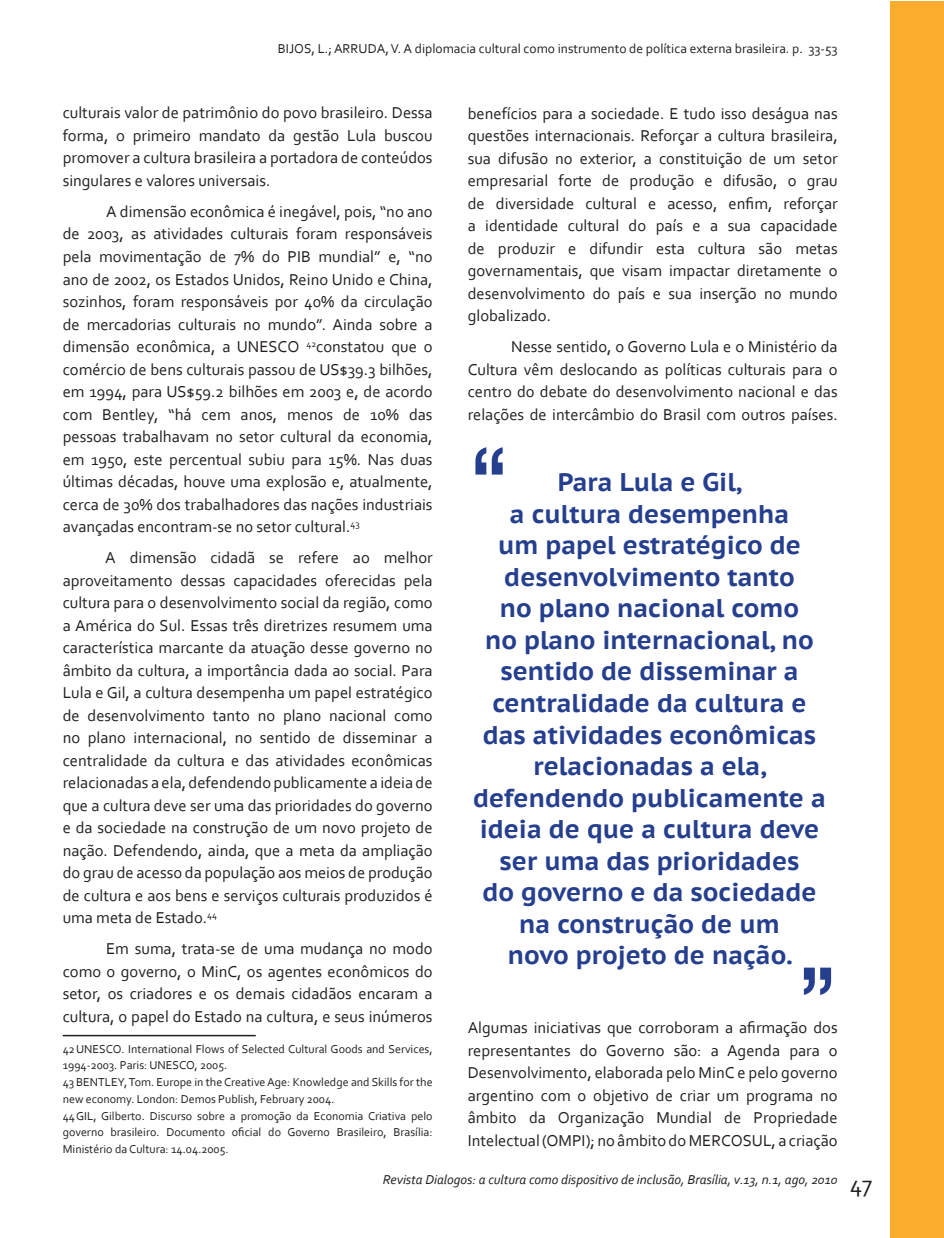
<style>
.page{position:relative;width:944px;height:1238px;background:#fff}
.page>*{position:absolute;margin:0;border:0;box-sizing:border-box;transform-origin:0 0}
.t1{font:108px "Bangla Sangam MN";color:#253f8e}
.tit-art{font:700 25.5px/31.5px "PT Sans Caption";color:#253f8e;text-align:center}
.t2{font:24px "Corbel";color:#231f20}
.t3{font:16.5px/22.5px "Corbel";color:#231f20;text-align:justify}
.cabeçalho{font:13.5px "Corbel";color:#231f20}
.t4{font:italic 13.5px "Corbel";color:#231f20}
.Footnote_Text{font:12px/16.5px "Corbel";color:#231f20}
</style>
<div class="page">
<div style="left:890px;top:2px;width:54px;height:1235px;background:#faac2c"></div>
<hr style="left:63px;top:1034px;width:193px;height:2px;background:#231f20">
<p class="cabeçalho" style="left:278px;top:40px;width:561px">BIJOS, L.; ARRUDA, V. A diplomacia cultural como instrumento de política externa brasileira. p. 33-53</p>
<p class="t3" style="left:63px;top:101px;width:371px">culturais valor de patrimônio do povo brasileiro. Dessa forma, o primeiro mandato da gestão Lula buscou promover a cultura brasileira a portadora de conteúdos singulares e valores universais.</p>
<p class="t3" style="left:63px;top:200px;width:371px;text-indent:43px">A dimensão econômica é inegável, pois, “no ano de 2003, as atividades culturais foram responsáveis pela movimentação de 7% do PIB mundial” e, “no ano de 2002, os Estados Unidos, Reino Unido e China, sozinhos, foram responsáveis por 40% da circulação de mercadorias culturais no mundo”. Ainda sobre a dimensão econômica, a UNESCO <sup>42</sup>constatou que o comércio de bens culturais passou de US$39.3 bilhões, em 1994, para US$59.2 bilhões em 2003 e, de acordo com Bentley, “há cem anos, menos de 10% das pessoas trabalhavam no setor cultural da economia, em 1950, este percentual subiu para 15%. Nas duas últimas décadas, houve uma explosão e, atualmente, cerca de 30% dos trabalhadores das nações industriais avançadas encontram-se no setor cultural.<sup>43</sup></p>
<p class="t3" style="left:63px;top:546px;width:371px;text-indent:43px">A dimensão cidadã se refere ao melhor aproveitamento dessas capacidades oferecidas pela cultura para o desenvolvimento social da região, como a América do Sul. Essas três diretrizes resumem uma característica marcante da atuação desse governo no âmbito da cultura, a importância dada ao social. Para Lula e Gil, a cultura desempenha um papel estratégico de desenvolvimento tanto no plano nacional como no plano internacional, no sentido de disseminar a centralidade da cultura e das atividades econômicas relacionadas a ela, defendendo publicamente a ideia de que a cultura deve ser uma das prioridades do governo e da sociedade na construção de um novo projeto de nação. Defendendo, ainda, que a meta da ampliação do grau de acesso da população aos meios de produção de cultura e aos bens e serviços culturais produzidos é uma meta de Estado.<sup>44</sup></p>
<p class="t3" style="left:63px;top:937px;width:371px;text-indent:43px">Em suma, trata-se de uma mudança no modo como o governo, o MinC, os agentes econômicos do setor, os criadores e os demais cidadãos encaram a cultura, o papel do Estado na cultura, e seus inúmeros</p>
<p class="Footnote_Text" style="left:63px;top:1040px;width:371px">42UNESCO. International Flows of Selected Cultural Goods and Services,<br>1994-2003. Paris: UNESCO, 2005.</p>
<p class="Footnote_Text" style="left:63px;top:1073px;width:371px">43 BENTLEY, Tom. Europe in the Creative Age: Knowledge and Skills for the new economy. London: Demos Publish, February 2004.</p>
<p class="Footnote_Text" style="left:63px;top:1107px;width:371px;text-align:justify">44GIL, Gilberto. Discurso sobre a promoção da Economia Criativa pelo governo brasileiro. Documento oficial do Governo Brasileiro, Brasília:<br>Ministério da Cultura: 14.04.2005.</p>
<p class="t3" style="left:468px;top:101px;width:371px">benefícios para a sociedade. E tudo isso deságua nas questões internacionais. Reforçar a cultura brasileira, sua difusão no exterior, a constituição de um setor empresarial forte de produção e difusão, o grau de diversidade cultural e acesso, enfim, reforçar a identidade cultural do país e a sua capacidade de produzir e difundir esta cultura são metas governamentais, que visam impactar diretamente o desenvolvimento do país e sua inserção no mundo globalizado.</p>
<p class="t3" style="left:468px;top:335px;width:371px;text-indent:43px">Nesse sentido, o Governo Lula e o Ministério da Cultura vêm deslocando as políticas culturais para o centro do debate do desenvolvimento nacional e das relações de intercâmbio do Brasil com outros países.</p>
<p class="t1" style="left:469px;top:422px;width:40px">“</p>
<p class="tit-art" style="left:558px;top:466px;width:186px">Para Lula e Gil,</p>
<p class="tit-art" style="left:473px;top:497px;width:354px">a cultura desempenha<br>um papel estratégico de desenvolvimento tanto<br>no plano nacional como<br>no plano internacional, no sentido de disseminar a centralidade da cultura e das atividades econômicas relacionadas a ela, defendendo publicamente a ideia de que a cultura deve ser uma das prioridades<br>do governo e da sociedade na construção de um<br>novo projeto de nação.</p>
<p class="t1" style="left:838px;top:1020px;width:40px;rotate:-180deg">“</p>
<p class="t3" style="left:468px;top:1016px;width:371px">Algumas iniciativas que corroboram a afirmação dos representantes do Governo são: a Agenda para o Desenvolvimento, elaborada pelo MinC e pelo governo argentino com o objetivo de criar um programa no âmbito da Organização Mundial de Propriedade Intelectual (OMPI); no âmbito do MERCOSUL, a criação</p>
<p class="t4" style="left:383px;top:1171px;width:456px">Revista Dialogos: a cultura como dispositivo de inclusão, Brasília, v.13, n.1, ago, 2010</p>
<h3 class="t2" style="left:850px;top:1169px;width:24px">47</h3>
</div>
